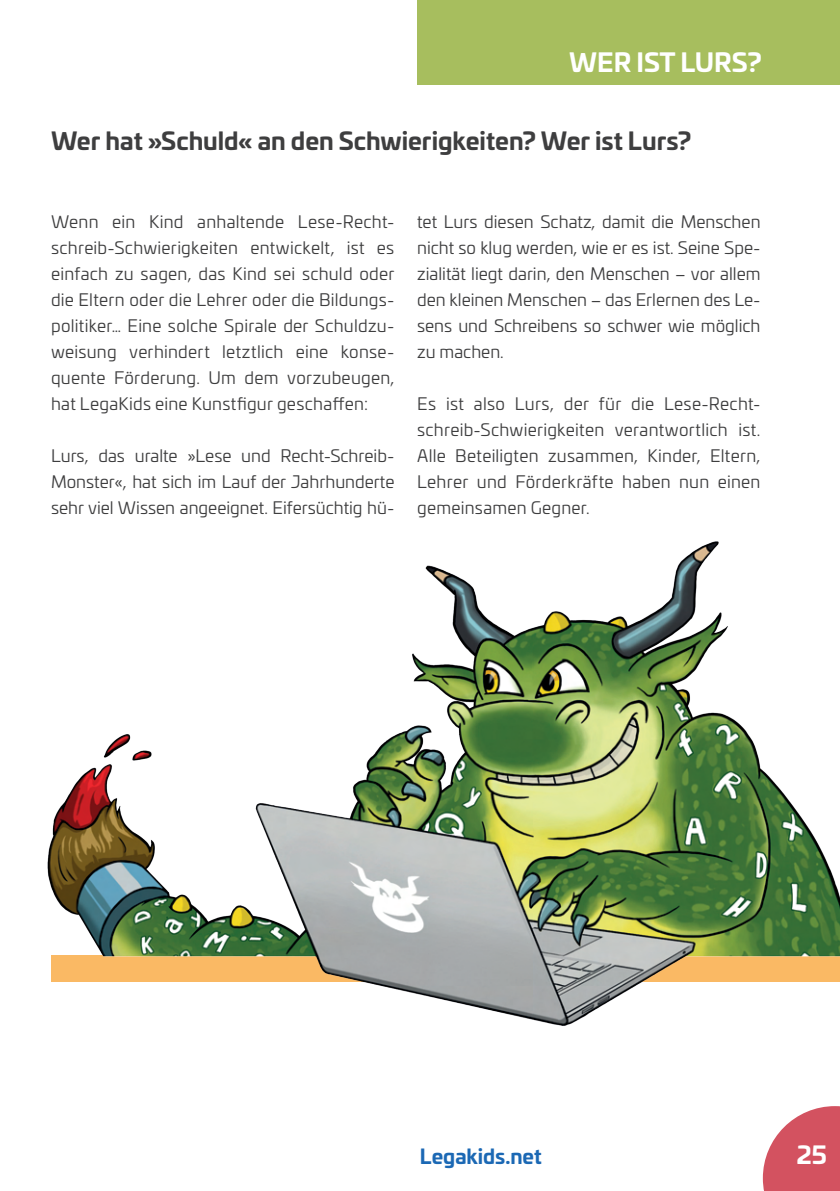
<style>
.page{position:relative;width:840px;height:1191px;background:#fff}
.page>*{position:absolute;margin:0;border:0;box-sizing:border-box;transform-origin:0 0}
.t1{font:700 25.4px "Univia Pro";color:#fff}
.t2{font:700 24px "Univia Pro";color:#3e3e3f}
.t3{font:700 24px "Univia Pro";color:#fff}
.t4{font:700 20px "Univia Pro";color:#1b68b4}
.t5{font:17px/26px "Univia Pro";letter-spacing:.005em;color:#3e3e3f;text-align:justify}
</style>
<div class="page">
<div style="left:417px;top:0;width:422px;height:85px;background:#a7be5e"></div>
<svg style="left:762px;top:1106px;width:77px;height:85px"></svg>
<img style="left:47px;top:541px;width:792px;height:485px">
<h1 class="t1" style="left:569px;top:42px;width:194px">WER IST LURS?</h1>
<h2 class="t2" style="left:51px;top:122px;width:641px">Wer hat »Schuld« an den Schwierigkeiten? Wer ist Lurs?</h2>
<p class="t5" style="left:51px;top:208px;width:345px">Wenn ein Kind anhaltende Lese-Recht&shy;schreib-Schwierigkeiten entwickelt, ist es einfach zu sagen, das Kind sei schuld oder die Eltern oder die Lehrer oder die Bildungs&shy;politiker… Eine solche Spirale der Schuldzu&shy;weisung verhindert letztlich eine konse&shy;quente Förderung. Um dem vorzubeugen, hat LegaKids eine Kunstfigur geschaffen:</p>
<p class="t5" style="left:51px;top:442px;width:344px">Lurs, das uralte »Lese und Recht-Schreib-Monster«, hat sich im Lauf der Jahrhunderte sehr viel Wissen angeeignet. Eifersüchtig hü-</p>
<p class="t5" style="left:417px;top:208px;width:345px">tet Lurs diesen Schatz, damit die Menschen nicht so klug werden, wie er es ist. Seine Spe&shy;zialität liegt darin, den Menschen – vor allem den kleinen Menschen – das Erlernen des Le&shy;sens und Schreibens so schwer wie möglich zu machen.</p>
<p class="t5" style="left:417px;top:390px;width:344px">Es ist also Lurs, der für die Lese-Recht&shy;schreib-Schwierigkeiten verantwortlich ist.<br>Alle Beteiligten zusammen, Kinder, Eltern, Lehrer und Förderkräfte haben nun einen gemeinsamen Gegner.</p>
<p class="t4" style="left:420px;top:1140px;width:123px">Legakids.net</p>
<h2 class="t3" style="left:778px;top:1136px;width:50px">2525</h2>
</div>
